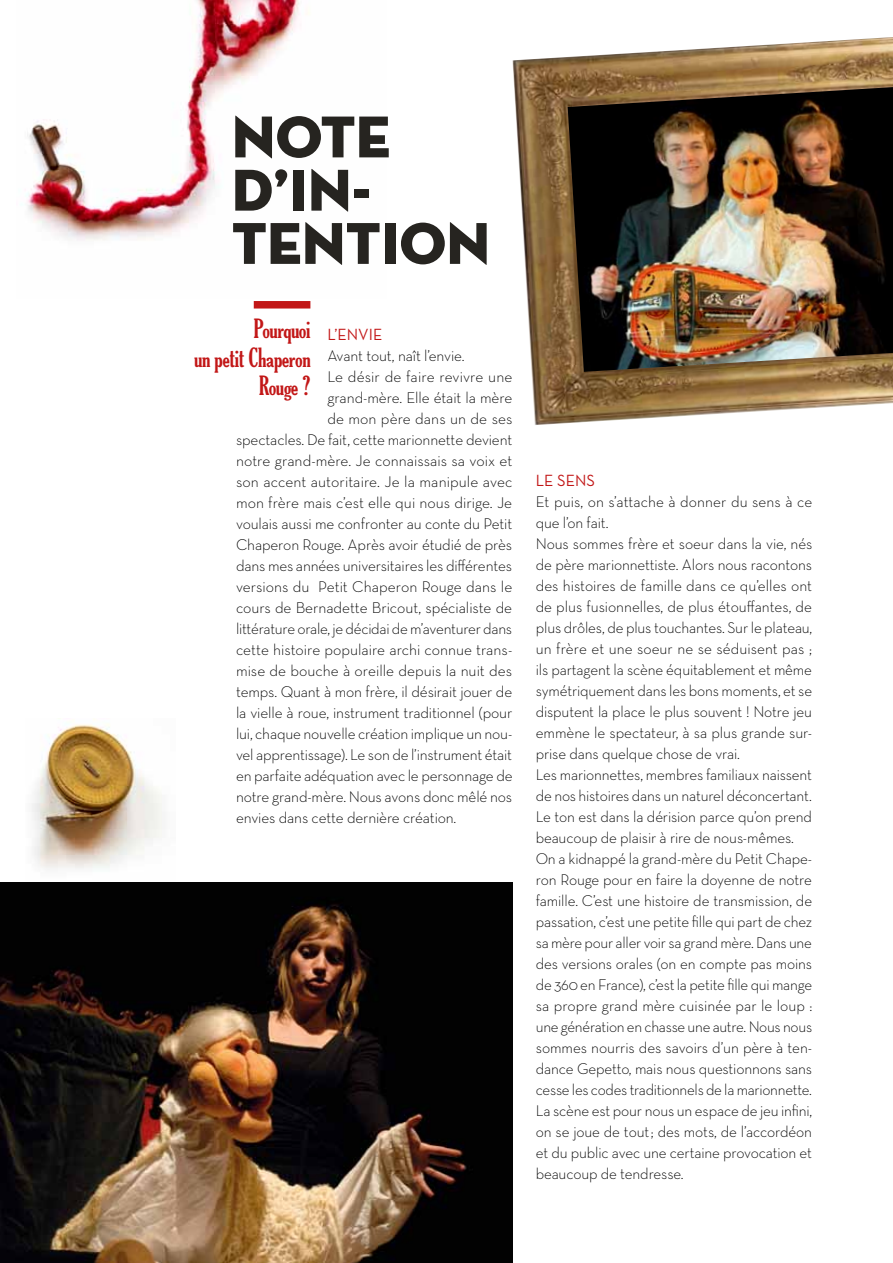
<style>
.page{position:relative;width:893px;height:1263px;background:#fff}
.page>*{position:absolute;margin:0;border:0;box-sizing:border-box;transform-origin:0 0}
.t1{font:60px/53.2px "Neutra Disp Titling";color:#262420}
.t2{font:25.5px/28.5px "The Soul Of Vodka";color:#c21717;text-align:right}
.t3{font:16.5px "Neutra Text";color:#c21717}
.t4{font:300 15.75px/21px "Neutra Text";letter-spacing:-.01em;color:#000}
</style>
<div class="page">
<img style="left:21px;top:0;width:289px;height:241px">
<img style="left:32px;top:724px;width:130px;height:146px">
<div style="left:254px;top:301px;width:56px;height:7px;background:#c21717"></div>
<img style="left:512px;top:37px;width:381px;height:388px">
<img style="left:568px;top:87px;width:325px;height:285px">
<img style="left:0;top:882px;width:512px;height:381px">
<h1 class="t1" style="left:232px;top:111px;width:260px">NOTE<br>D’IN-<br>TENTION</h1>
<h2 class="t2" style="left:194px;top:315px;width:118px">Pourquoi<br>un petit Chaperon<br>Rouge ?</h2>
<p class="t3" style="left:327px;top:324px;width:48px">L’ENVIE</p>
<p class="t4" style="left:327px;top:345px;width:139px">Avant tout, naît l’envie.</p>
<p class="t4" style="left:327px;top:366px;width:187px">Le désir de faire revivre une</p>
<p class="t4" style="left:327px;top:387px;width:187px">grand-mère. Elle était la mère</p>
<p class="t4" style="left:327px;top:408px;width:187px">de mon père dans un de ses</p>
<p class="t4" style="left:236px;top:429px;width:278px">spectacles. De fait, cette marionnette devient</p>
<p class="t4" style="left:236px;top:450px;width:278px">notre grand-mère. Je connaissais sa voix et</p>
<p class="t4" style="left:236px;top:471px;width:278px">son accent autoritaire. Je la manipule avec</p>
<p class="t4" style="left:236px;top:492px;width:278px">mon frère mais c’est elle qui nous dirige. Je</p>
<p class="t4" style="left:236px;top:513px;width:278px">voulais aussi me confronter au conte du Petit</p>
<p class="t4" style="left:236px;top:534px;width:278px">Chaperon Rouge. Après avoir étudié de près</p>
<p class="t4" style="left:236px;top:555px;width:278px">dans mes années universitaires les différentes</p>
<p class="t4" style="left:236px;top:576px;width:278px">versions du Petit Chaperon Rouge dans le</p>
<p class="t4" style="left:236px;top:597px;width:278px">cours de Bernadette Bricout, spécialiste de</p>
<p class="t4" style="left:236px;top:618px;width:278px">littérature orale, je décidai de m’aventurer dans</p>
<p class="t4" style="left:236px;top:639px;width:278px">cette histoire populaire archi connue trans-</p>
<p class="t4" style="left:236px;top:660px;width:278px">mise de bouche à oreille depuis la nuit des</p>
<p class="t4" style="left:236px;top:681px;width:278px">temps. Quant à mon frère, il désirait jouer de</p>
<p class="t4" style="left:236px;top:702px;width:278px">la vielle à roue, instrument traditionnel (pour</p>
<p class="t4" style="left:236px;top:723px;width:278px">lui, chaque nouvelle création implique un nou-</p>
<p class="t4" style="left:236px;top:744px;width:278px">vel apprentissage). Le son de l’instrument était</p>
<p class="t4" style="left:236px;top:765px;width:278px">en parfaite adéquation avec le personnage de</p>
<p class="t4" style="left:236px;top:786px;width:278px">notre grand-mère. Nous avons donc mêlé nos</p>
<p class="t4" style="left:236px;top:807px;width:222px">envies dans cette dernière création.</p>
<p class="t3" style="left:536px;top:470px;width:32px">LE SENS</p>
<p class="t4" style="left:536px;top:490px;width:278px">Et puis, on s’attache à donner du sens à ce que l’on fait.<br>Nous sommes frère et soeur dans la vie, nés de père marionnettiste. Alors nous racontons des histoires de famille dans ce qu’elles ont de plus fusionnelles, de plus étouffantes, de plus drôles, de plus touchantes. Sur le plateau, un frère et une soeur ne se séduisent pas ; ils partagent la scène équitablement et même symétriquement dans les bons moments, et se disputent la place le plus souvent ! Notre jeu emmène le spectateur, à sa plus grande sur&shy;prise dans quelque chose de vrai.<br>Les marionnettes, membres familiaux naissent de nos histoires dans un naturel déconcertant.<br>Le ton est dans la dérision parce qu’on prend beaucoup de plaisir à rire de nous-mêmes.<br>On a kidnappé la grand-mère du Petit Chape&shy;ron Rouge pour en faire la doyenne de notre famille. C’est une histoire de transmission, de passation, c’est une petite fi lle qui part de chez sa mère pour aller voir sa grand mère. Dans une des versions orales (on en compte pas moins de 360 en France), c’est la petite fi lle qui mange sa propre grand mère cuisinée par le loup : une génération en chasse une autre. Nous nous sommes nourris des savoirs d’un père à ten&shy;dance Gepetto, mais nous questionnons sans cesse les codes traditionnels de la marionnette.<br>La scène est pour nous un espace de jeu infini, on se joue de tout; des mots, de l’accordéon et du public avec une certaine provocation et beaucoup de tendresse.</p>
</div>
